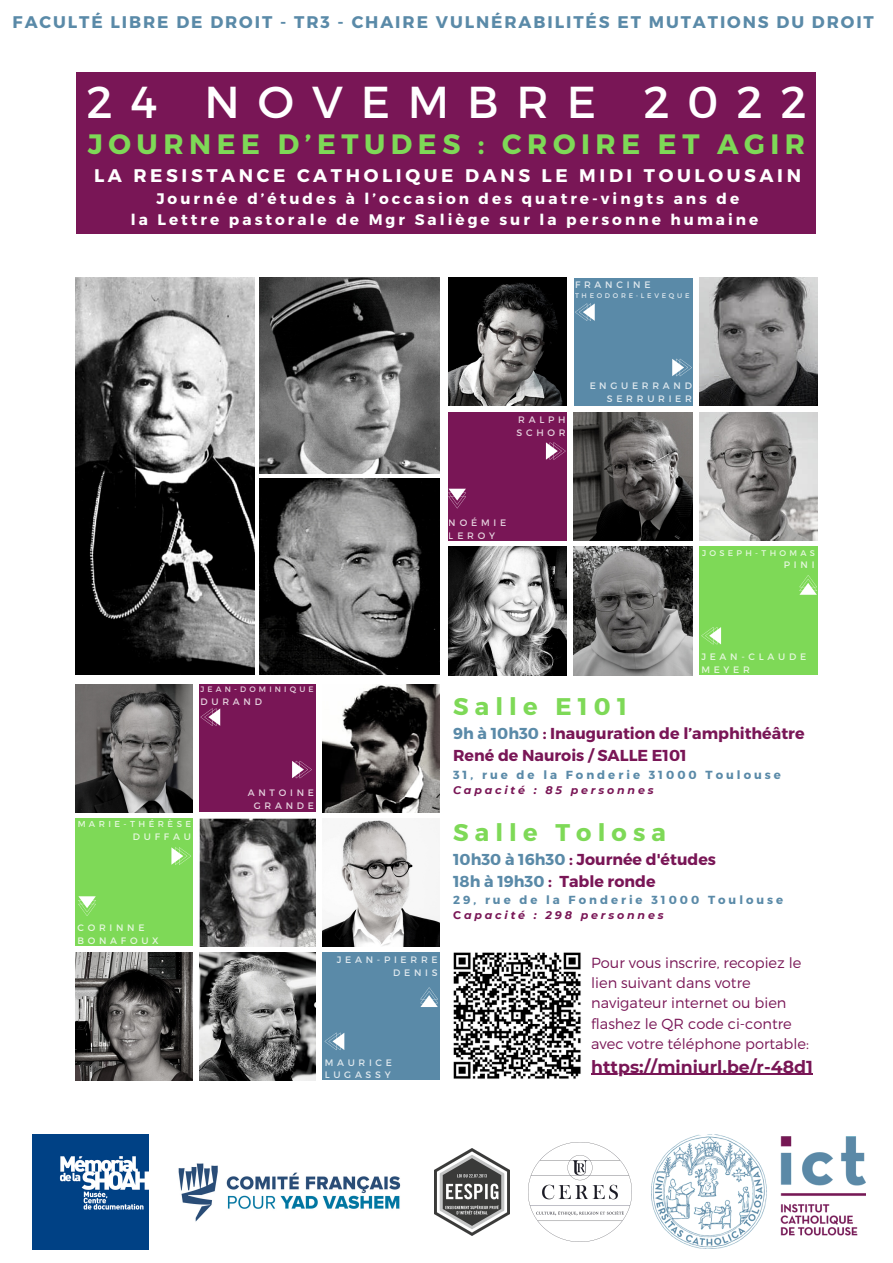
<style>
.page{position:relative;width:893px;height:1263px;background:#fff}
.page>*{position:absolute;margin:0;border:0;box-sizing:border-box;transform-origin:0 0}
.t1{font:44.7px "Montserrat";letter-spacing:.4em;color:#fff}
.t2{font:700 27.97px "Montserrat";letter-spacing:.2em;color:#7ed957}
.t3{font:700 24.08px "Montserrat";letter-spacing:.255em;color:#7ed957}
.t4{font:700 18.3px "Montserrat";letter-spacing:.2em;color:#fff}
.t5{font:700 17.33px "Montserrat";color:#791656}
.t6{font:700 16.88px "Montserrat";letter-spacing:.115em;color:#5a8aa8}
.t7{font:700 15.83px/21.9px "Montserrat";color:#791656}
.t8{font:700 15.3px/21px "Montserrat";letter-spacing:.2em;color:#fff;text-align:center}
.t9{font:300 14.62px/20.2px "Montserrat";color:#791656}
.t10{font:700 11.7px "Montserrat";letter-spacing:.255em;color:#5a8aa8}
.t11{font:italic 700 11.02px "Montserrat";letter-spacing:.255em;color:#791656}
.t12{font:9.38px/12.9px "Montserrat";letter-spacing:.4em;color:#fff}
.t13{font:8.62px "Montserrat";letter-spacing:.4em;color:#fff}
.t14{font:8.25px "Montserrat";letter-spacing:.4em;color:#fff}
.t15{font:7.88px "Montserrat";letter-spacing:.4em;color:#fff}
.t16{font:6.75px "Montserrat";letter-spacing:.4em;color:#fff}
.s1{color:#5a8aa8}
.s2{font-style:normal}
</style>
<div class="page">
<img style="left:75px;top:278px;width:179px;height:396px">
<img style="left:260px;top:479px;width:179px;height:195px">
<img style="left:260px;top:278px;width:179px;height:195px">
<img style="left:75px;top:684px;width:117px;height:128px">
<div style="left:199px;top:684px;width:116px;height:128px;background:#791656"></div>
<img style="left:322px;top:684px;width:117px;height:128px">
<div style="left:75px;top:818px;width:117px;height:128px;background:#7ed957"></div>
<img style="left:199px;top:818px;width:116px;height:128px">
<img style="left:322px;top:819px;width:117px;height:127px">
<img style="left:75px;top:953px;width:117px;height:127px">
<img style="left:199px;top:953px;width:116px;height:127px">
<div style="left:322px;top:953px;width:117px;height:127px;background:#5a8aa8"></div>
<img style="left:448px;top:278px;width:119px;height:127px">
<div style="left:573px;top:278px;width:119px;height:127px;background:#5a8aa8"></div>
<img style="left:699px;top:278px;width:119px;height:127px">
<div style="left:448px;top:412px;width:119px;height:128px;background:#791656"></div>
<img style="left:573px;top:412px;width:119px;height:128px">
<img style="left:699px;top:412px;width:119px;height:128px">
<img style="left:448px;top:547px;width:119px;height:128px">
<img style="left:573px;top:547px;width:119px;height:128px">
<div style="left:699px;top:547px;width:119px;height:128px;background:#7ed957"></div>
<img style="left:528px;top:1142px;width:103px;height:99px">
<img style="left:434px;top:1148px;width:75px;height:87px">
<img style="left:651px;top:1134px;width:214px;height:115px">
<svg style="left:171px;top:847px;width:20px;height:18px"></svg>
<svg style="left:292px;top:761px;width:20px;height:17px"></svg>
<svg style="left:546px;top:442px;width:19px;height:18px"></svg>
<svg style="left:672px;top:359px;width:20px;height:17px"></svg>
<svg style="left:448px;top:489px;width:18px;height:19px"></svg>
<svg style="left:701px;top:627px;width:20px;height:17px"></svg>
<svg style="left:200px;top:708px;width:20px;height:18px"></svg>
<svg style="left:78px;top:896px;width:18px;height:20px"></svg>
<svg style="left:575px;top:303px;width:20px;height:18px"></svg>
<svg style="left:799px;top:575px;width:18px;height:20px"></svg>
<svg style="left:420px;top:987px;width:18px;height:20px"></svg>
<div style="left:76px;top:72px;width:740px;height:162px;background:#791656"></div>
<img style="left:453px;top:952px;width:128px;height:127px">
<svg style="left:325px;top:1033px;width:19px;height:17px"></svg>
<img style="left:33px;top:1134px;width:115px;height:115px">
<img style="left:178px;top:1163px;width:223px;height:59px">
<hr style="left:591px;top:1073px;width:222px;height:2px;background:#791656">
<h3 class="t6" style="left:13px;top:11px;width:862px">FACULTÉ LIBRE DE DROIT - TR3 - CHAIRE VULNÉRABILITÉS ET MUTATIONS DU DROIT</h3>
<h1 class="t1" style="left:86px;top:73px;width:722px">24 NOVEMBRE 2022</h1>
<h2 class="t2" style="left:88px;top:126px;width:719px">JOURNEE D’ETUDES : CROIRE ET AGIR</h2>
<h3 class="t4" style="left:94px;top:163px;width:708px">LA RESISTANCE CATHOLIQUE DANS LE MIDI TOULOUSAIN</h3>
<h3 class="t8" style="left:131px;top:188px;width:629px">Journée d’études à l’occasion des quatre-vingts ans de<br>la Lettre pastorale de Mgr Saliège sur la personne humaine</h3>
<p class="t12" style="left:575px;top:278px;width:77px">FRANCINE</p>
<p class="t16" style="left:575px;top:292px;width:116px">THEODORE-LEVEQUE</p>
<p class="t12" style="left:516px;top:413px;width:51px">RALPH<br>SCHOR</p>
<p class="t12" style="left:589px;top:379px;width:104px;text-align:right">ENGUERRAND<br>SERRURIER</p>
<p class="t12" style="left:449px;top:515px;width:59px">NOÉMIE<br>LEROY</p>
<p class="t14" style="left:702px;top:548px;width:114px">JOSEPH-THOMAS</p>
<p class="t12" style="left:784px;top:558px;width:32px">PINI</p>
<p class="t15" style="left:200px;top:684px;width:115px">JEAN-DOMINIQUE</p>
<p class="t12" style="left:200px;top:694px;width:63px">DURAND</p>
<p class="t13" style="left:78px;top:818px;width:115px">MARIE-THÉRÈSE</p>
<p class="t12" style="left:133px;top:830px;width:59px">DUFFAU</p>
<p class="t12" style="left:248px;top:785px;width:68px;text-align:right">ANTOINE<br>GRANDE</p>
<p class="t12" style="left:77px;top:921px;width:83px">CORINNE<br>BONAFOUX</p>
<p class="t12" style="left:337px;top:953px;width:102px;text-align:right">JEAN-PIERRE<br>DENIS</p>
<p class="t12" style="left:325px;top:1055px;width:69px">MAURICE<br>LUGASSY</p>
<p class="t12" style="left:701px;top:650px;width:106px">JEAN-CLAUDE<br>MEYER</p>
<h3 class="t3" style="left:453px;top:691px;width:175px">Salle E101</h3>
<h3 class="t7" style="left:453px;top:722px;width:353px"><span class="s1">9h à 10h30</span> : Inauguration de l’amphithéâtre<br>René de Naurois / SALLE E101</h3>
<p class="t10" style="left:453px;top:767px;width:329px">31, rue de la Fonderie 31000 Toulouse</p>
<p class="t11" style="left:453px;top:783px;width:202px">Capacité : 85 personnes</p>
<h3 class="t3" style="left:453px;top:816px;width:214px">Salle Tolosa</h3>
<h3 class="t7" style="left:453px;top:847px;width:264px"><span class="s1">10h30 à 16h30</span> : Journée d'études<br><span class="s1">18h à 19h30</span> : Table ronde</h3>
<p class="t10" style="left:453px;top:892px;width:332px">29, rue de la Fonderie 31000 Toulouse</p>
<p class="t11" style="left:453px;top:909px;width:212px"><span class="s2">C</span>apacité : 298 personnes</p>
<h3 class="t9" style="left:591px;top:952px;width:219px">Pour vous inscrire, recopiez le lien suivant dans votre navigateur internet ou bien flashez le QR code ci-contre avec votre téléphone portable:</h3>
<h3 class="t5" style="left:591px;top:1056px;width:223px">https://miniurl.be/r-48d1</h3>
</div>
